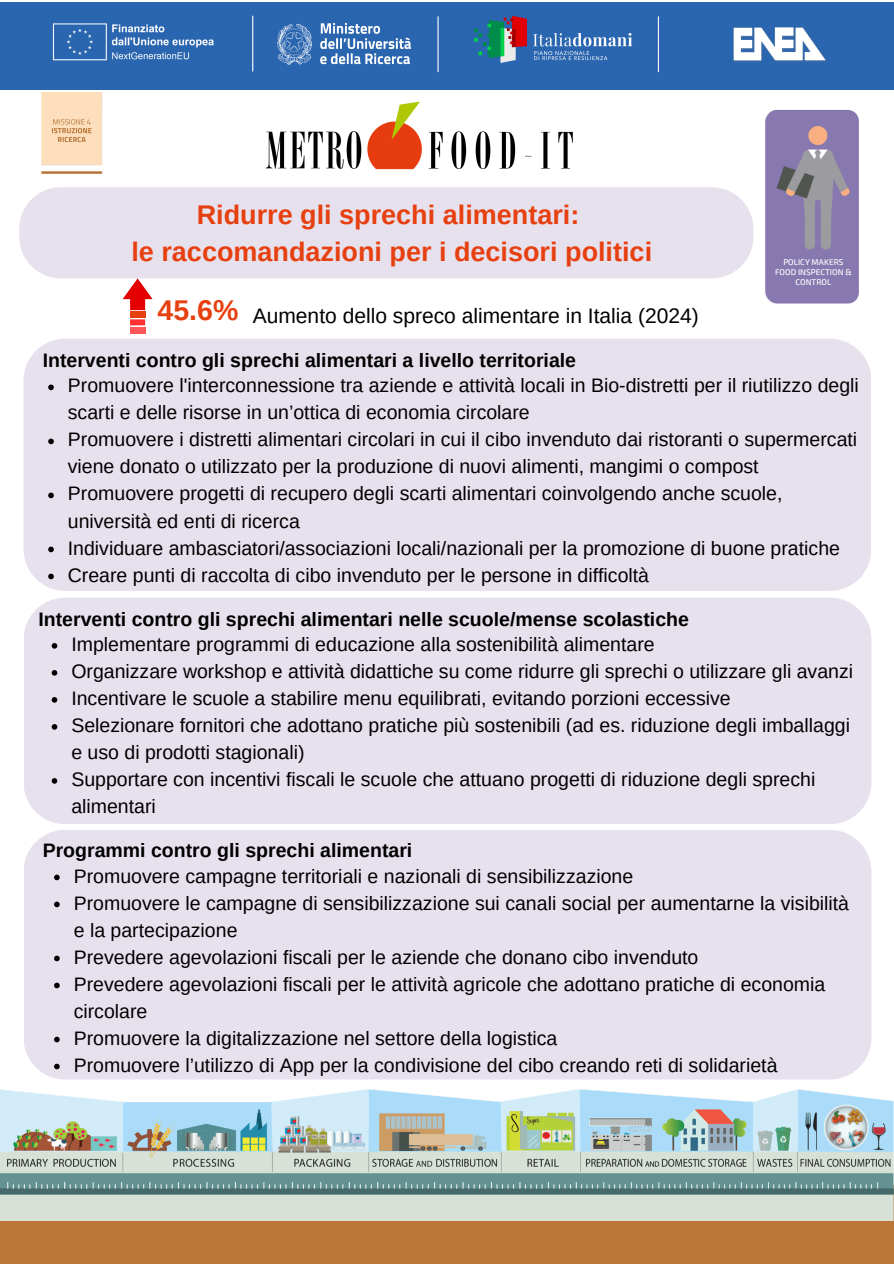
<style>
.page{position:relative;width:894px;height:1264px;background:#fff}
.page>*{position:absolute;margin:0;border:0;box-sizing:border-box;transform-origin:0 0}
.t1{font:700 28.5px "Arimo";color:#e74010}
.t2{font:700 27px/37.2px "Arimo";color:#e74010;text-align:center}
.t3{font:21px "Arimo";color:#000}
.t4{font:19.5px/27px "Arimo";color:#000}
.t5{font:700 19.5px "Arimo";color:#000}
.t6{font:500 8.25px/9.6px "Exo 2";color:#fff;text-align:center}
</style>
<div class="page">
<div style="left:0;top:2px;width:893px;height:87px;background:#2a65af"></div>
<img style="left:474px;top:15px;width:185px;height:58px">
<img style="left:277px;top:24px;width:133px;height:40px">
<img style="left:52px;top:23px;width:162px;height:38px">
<img style="left:733px;top:27px;width:93px;height:35px">
<hr style="left:252px;top:16px;width:1px;height:55px;background:#fff">
<hr style="left:437px;top:16px;width:1px;height:56px;background:#fff">
<hr style="left:657px;top:16px;width:1px;height:56px;background:#fff">
<div style="left:0;top:1184px;width:893px;height:79px;background:#bb7537"></div>
<img style="left:265px;top:101px;width:308px;height:69px">
<img style="left:0;top:1079px;width:893px;height:141px">
<img style="left:41px;top:92px;width:62px;height:82px">
<div style="left:19px;top:187px;width:734px;height:91px;background:#e7e1ee"></div>
<div style="left:24px;top:338px;width:847px;height:253px;background:#e7e1ee"></div>
<div style="left:24px;top:598px;width:847px;height:226px;background:#e7e1ee"></div>
<div style="left:24px;top:830px;width:847px;height:249px;background:#e7e1ee"></div>
<svg style="left:123px;top:278px;width:29px;height:32px"></svg>
<div style="left:130px;top:312px;width:15px;height:6px;background:#e74010"></div>
<svg style="left:130px;top:319px;width:15px;height:6px"></svg>
<div style="left:130px;top:327px;width:15px;height:6px;background:#ff5757"></div>
<svg style="left:54px;top:874px;width:6px;height:6px"></svg>
<svg style="left:54px;top:901px;width:6px;height:6px"></svg>
<svg style="left:54px;top:955px;width:6px;height:6px"></svg>
<svg style="left:54px;top:982px;width:6px;height:6px"></svg>
<svg style="left:54px;top:1036px;width:6px;height:6px"></svg>
<svg style="left:54px;top:1063px;width:6px;height:6px"></svg>
<svg style="left:48px;top:384px;width:6px;height:6px"></svg>
<svg style="left:48px;top:438px;width:6px;height:6px"></svg>
<svg style="left:48px;top:492px;width:6px;height:6px"></svg>
<svg style="left:48px;top:546px;width:6px;height:6px"></svg>
<svg style="left:48px;top:573px;width:6px;height:6px"></svg>
<svg style="left:52px;top:643px;width:5px;height:5px"></svg>
<svg style="left:52px;top:670px;width:5px;height:5px"></svg>
<svg style="left:52px;top:697px;width:5px;height:5px"></svg>
<svg style="left:52px;top:724px;width:5px;height:5px"></svg>
<svg style="left:52px;top:778px;width:5px;height:5px"></svg>
<img style="left:764px;top:110px;width:94px;height:193px;border-radius:11px">
<p class="t2" style="left:131px;top:195px;width:522px">Ridurre gli sprechi alimentari:<br>le raccomandazioni per i decisori politici</p>
<p class="t1" style="left:157px;top:295px;width:82px">45.6%</p>
<h2 class="t3" style="left:253px;top:304px;width:447px">Aumento dello spreco alimentare in Italia (2024)</h2>
<p class="t5" style="left:43px;top:349px;width:534px">Interventi contro gli sprechi alimentari a livello territoriale</p>
<p class="t6" style="left:774px;top:257px;width:78px">POLICY MAKERS<br>FOOD INSPECTION &amp;<br>CONTROL</p>
<h3 class="t4" style="left:68px;top:372px;width:792px">Promuovere l'interconnessione tra aziende e attività locali in Bio-distretti per il riutilizzo degli scarti e delle risorse in un’ottica di economia circolare</h3>
<p class="t4" style="left:68px;top:426px;width:790px">Promuovere i distretti alimentari circolari in cui il cibo invenduto dai ristoranti o supermercati viene donato o utilizzato per la produzione di nuovi alimenti, mangimi o compost</p>
<h1 class="t4" style="left:68px;top:480px;width:716px">Promuovere progetti di recupero degli scarti alimentari coinvolgendo anche scuole, università ed enti di ricerca</h1>
<p class="t4" style="left:68px;top:534px;width:773px">Individuare ambasciatori/associazioni locali/nazionali per la promozione di buone pratiche</p>
<p class="t4" style="left:68px;top:561px;width:582px">Creare punti di raccolta di cibo invenduto per le persone in difficoltà</p>
<p class="t5" style="left:38px;top:608px;width:652px">Interventi contro gli sprechi alimentari nelle scuole/mense scolastiche</p>
<p class="t4" style="left:71px;top:630px;width:584px">Implementare programmi di educazione alla sostenibilità alimentare</p>
<p class="t4" style="left:71px;top:657px;width:783px">Organizzare workshop e attività didattiche su come ridurre gli sprechi o utilizzare gli avanzi</p>
<p class="t4" style="left:71px;top:684px;width:660px">Incentivare le scuole a stabilire menu equilibrati, evitando porzioni eccessive</p>
<p class="t4" style="left:71px;top:711px;width:780px">Selezionare fornitori che adottano pratiche più sostenibili (ad es. riduzione degli imballaggi e uso di prodotti stagionali)</p>
<p class="t4" style="left:71px;top:765px;width:745px">Supportare con incentivi fiscali le scuole che attuano progetti di riduzione degli sprechi alimentari</p>
<p class="t5" style="left:43px;top:839px;width:371px">Programmi contro gli sprechi alimentari</p>
<p class="t4" style="left:74px;top:862px;width:561px">Promuovere campagne territoriali e nazionali di sensibilizzazione</p>
<p class="t4" style="left:74px;top:889px;width:776px">Promuovere le campagne di sensibilizzazione sui canali social per aumentarne la visibilità e la partecipazione</p>
<p class="t4" style="left:74px;top:943px;width:626px">Prevedere agevolazioni fiscali per le aziende che donano cibo invenduto</p>
<p class="t4" style="left:74px;top:970px;width:752px">Prevedere agevolazioni fiscali per le attività agricole che adottano pratiche di economia circolare</p>
<p class="t4" style="left:74px;top:1024px;width:485px">Promuovere la digitalizzazione nel settore della logistica</p>
<h1 class="t4" style="left:74px;top:1051px;width:705px">Promuovere l’utilizzo di App per la condivisione del cibo creando reti di solidarietà</h1>
</div>
